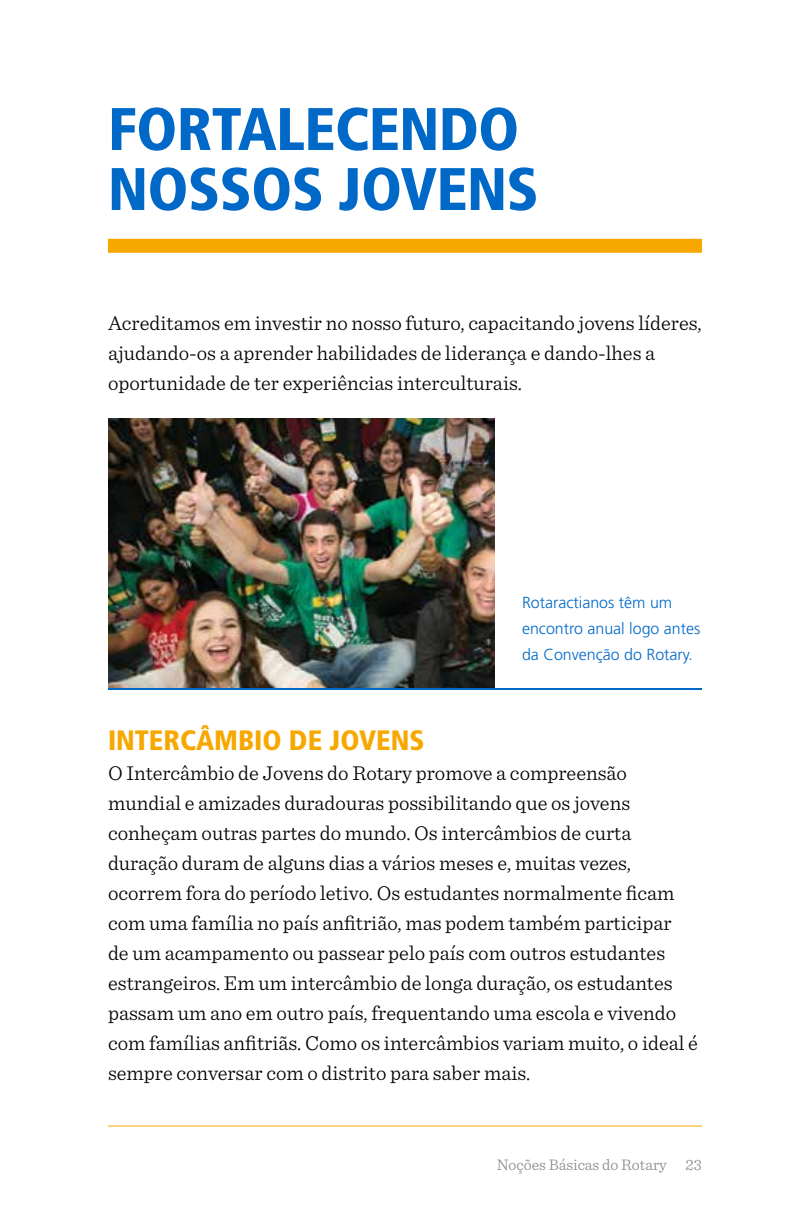
<style>
.page{position:relative;width:792px;height:1224px;background:#fff}
.page>*{position:absolute;margin:0;border:0;box-sizing:border-box;transform-origin:0 0}
.t1{font:900 condensed 60px/60px "Frutiger LT Std";letter-spacing:-.01em;color:#0069c8}
.t2{font:900 condensed 28px "Frutiger LT Std";color:#f7a800}
.t3{font:300 21px/30px "Sentinel";color:#000}
.t4{font:300 16px/26px "Frutiger LT Std";color:#0069c8}
.t5{font:300 16px "Sentinel";color:#8a8a8d}
</style>
<div class="page">
<hr style="left:108px;top:1126px;width:594px;height:1px;background:#f7a800">
<div style="left:108px;top:239px;width:594px;height:14px;background:#f7a800"></div>
<img style="left:108px;top:419px;width:387px;height:269px">
<hr style="left:108px;top:688px;width:594px;height:2px;background:#0069c8">
<h1 class="t1" style="left:108px;top:99px;width:432px">FORTALECENDO<br>NOSSOS JOVENS</h1>
<p class="t3" style="left:108px;top:307px;width:595px">Acreditamos em investir no nosso futuro, capacitando jovens líderes, ajudando-os a aprender habilidades de liderança e dando-lhes a oportunidade de ter experiências interculturais.</p>
<p class="t4" style="left:522px;top:590px;width:180px">Rotaractianos têm um encontro anual logo antes da Convenção do Rotary.</p>
<h2 class="t2" style="left:108px;top:723px;width:318px">INTERCÂMBIO DE JOVENS</h2>
<p class="t3" style="left:108px;top:757px;width:591px">O Intercâmbio de Jovens do Rotary promove a compreensão mundial e amizades duradouras possibilitando que os jovens conheçam outras partes do mundo. Os intercâmbios de curta duração duram de alguns dias a vários meses e, muitas vezes, ocorrem fora do período letivo. Os estudantes normalmente ficam com uma família no país anfitrião, mas podem também participar<br>de um acampamento ou passear pelo país com outros estudantes estrangeiros. Em um intercâmbio de longa duração, os estudantes passam um ano em outro país, frequentando uma escola e vivendo com famílias anfitriãs. Como os intercâmbios variam muito, o ideal é sempre conversar com o distrito para saber mais.</p>
<p class="t5" style="left:497px;top:1153px;width:207px">Noções Básicas do Rotary 23</p>
</div>
